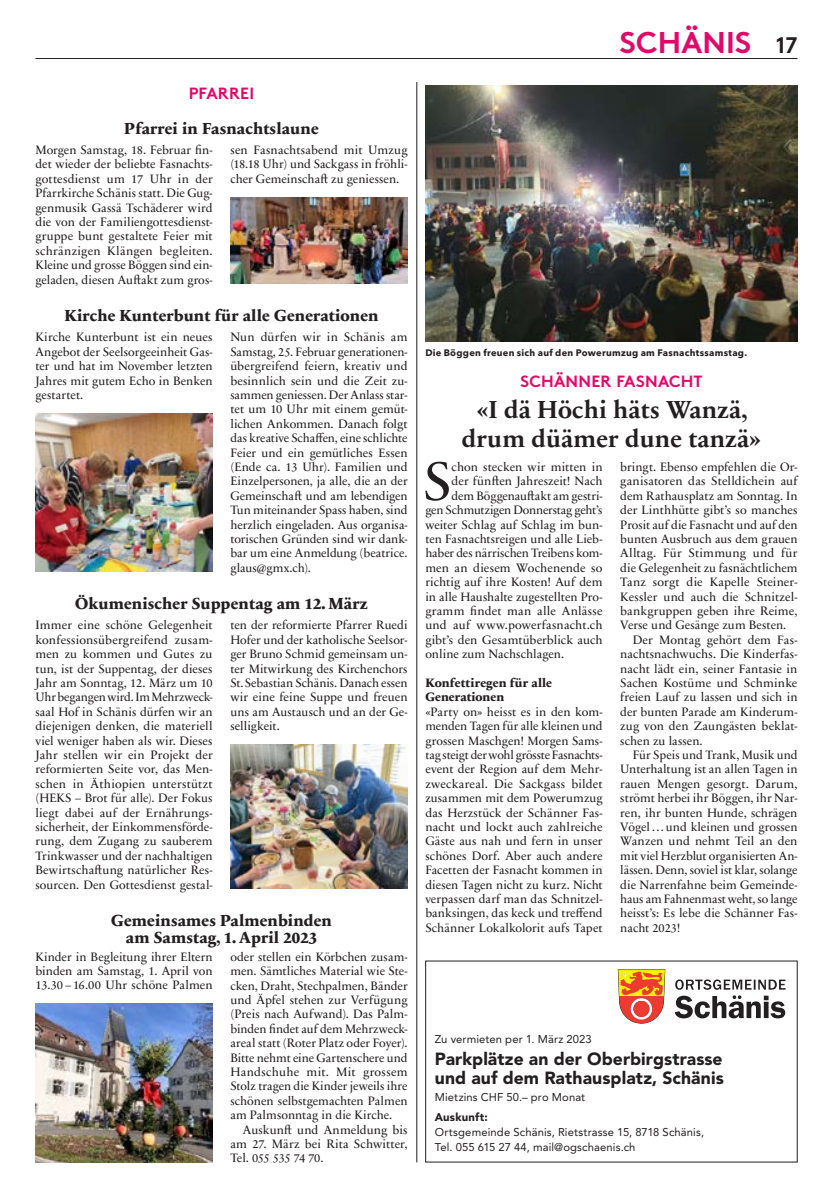
<style>
.page{position:relative;width:833px;height:1198px;background:#fff}
.page>*{position:absolute;margin:0;border:0;box-sizing:border-box;transform-origin:0 0}
.t1{font:54.62px "Sabon Next LT Pro";color:#231f20}
.t2{font:700 30px "Brown";letter-spacing:.005em;color:#e10968}
.t3{font:700 25px/28.8px "Sabon Next LT Pro";letter-spacing:.005em;color:#231f20;text-align:center}
.t4{font:900 17.5px/18.8px "Avenir LT Std";letter-spacing:.005em;color:#231f20}
.t5{font:800 16.25px/17.5px "Sabon Next LT Pro";letter-spacing:.005em;color:#231f20;text-align:center}
.t6{font:700 16.25px "Brown";letter-spacing:.015em;color:#e10968}
.t7{font:12.38px/14.4px "Sabon Next LT Pro";color:#231f20;text-align:justify}
.t8{font:800 12.38px/14.4px "Sabon Next LT Pro";color:#231f20}
.t9{font:12.38px "Sabon Next LT Pro";letter-spacing:-.02em;color:#231f20}
.t10{font:11.25px/15px "Avenir LT Std";letter-spacing:.01em;color:#231f20}
.t11{font:900 11.25px "Avenir LT Std";letter-spacing:.02em;color:#231f20}
.t12{font:700 9.38px "Avenir Next LT Pro";letter-spacing:.03em;color:#231f20}
.s1{font-size:22.5px;color:#231f20}
</style>
<div class="page">
<hr style="left:35px;top:58px;width:762px;height:1px;background:#231f20">
<img style="left:425px;top:85px;width:372px;height:256px">
<svg style="left:618px;top:969px;width:47px;height:54px;background:#eb8549"></svg>
<svg style="left:674px;top:979px;width:111px;height:39px"></svg>
<img style="left:230px;top:197px;width:177px;height:87px">
<img style="left:35px;top:413px;width:178px;height:159px">
<img style="left:230px;top:744px;width:177px;height:144px">
<img style="left:35px;top:1004px;width:178px;height:158px">
<hr style="left:416px;top:82px;width:1px;height:1080px;background:#231f20">
<h3 class="t6" style="left:189px;top:80px;width:67px">PFARREI</h3>
<h3 class="t5" style="left:124px;top:119px;width:196px">Pfarrei in Fasnachtslaune</h3>
<p class="t7" style="left:35px;top:142px;width:179px">Morgen Samstag, 18. Februar fin&shy;det wieder der beliebte Fasnachts&shy;gottesdienst um 17 Uhr in der Pfarrkirche Schänis statt. Die Gug&shy;genmusik Gassä Tschäderer wird die von der Familiengottesdienst&shy;gruppe bunt gestaltete Feier mit schränzigen Klängen begleiten.<br>Kleine und grosse Böggen sind ein&shy;geladen, diesen Auftakt zum gros-</p>
<p class="t7" style="left:230px;top:142px;width:179px">sen Fasnachtsabend mit Umzug (18.18 Uhr) und Sackgass in fröhli&shy;cher Gemeinschaft zu geniessen.</p>
<h3 class="t5" style="left:64px;top:306px;width:316px">Kirche Kunterbunt für alle Generationen</h3>
<p class="t7" style="left:35px;top:329px;width:179px">Kirche Kunterbunt ist ein neues Angebot der Seelsorgeeinheit Gas&shy;ter und hat im November letzten Jahres mit gutem Echo in Benken gestartet.</p>
<p class="t7" style="left:230px;top:329px;width:179px">Nun dürfen wir in Schänis am Samstag, 25. Februar generationen&shy;übergreifend feiern, kreativ und besinnlich sein und die Zeit zu&shy;sammen geniessen. Der Anlass star&shy;tet um 10 Uhr mit einem gemüt&shy;lichen Ankommen. Danach folgt das kreative Schaffen, eine schlichte Feier und ein gemütliches Essen (Ende ca. 13 Uhr). Familien und Einzelpersonen, ja alle, die an der Gemeinschaft und am lebendigen Tun miteinander Spass haben, sind herzlich eingeladen. Aus organisa&shy;torischen Gründen sind wir dank&shy;bar um eine Anmeldung (beatrice. glaus@gmx.ch).</p>
<h3 class="t5" style="left:75px;top:594px;width:294px">Ökumenischer Suppentag am 12. März</h3>
<p class="t7" style="left:35px;top:617px;width:179px">Immer eine schöne Gelegenheit konfessionsübergreifend zusam&shy;men zu kommen und Gutes zu tun, ist der Suppentag, der dieses Jahr am Sonntag, 12. März um 10<br>Uhr begangen wird. Im Mehrzweck&shy;saal Hof in Schänis dürfen wir an diejenigen denken, die materiell viel weniger haben als wir. Dieses Jahr stellen wir ein Projekt der reformierten Seite vor, das Men&shy;schen in Äthiopien unterstützt (HEKS – Brot für alle). Der Fokus liegt dabei auf der Ernährungs&shy;sicherheit, der Einkommensförde&shy;rung, dem Zugang zu sauberem Trinkwasser und der nachhaltigen Bewirtschaftung natürlicher Res&shy;sourcen. Den Gottesdienst gestal-</p>
<p class="t7" style="left:230px;top:617px;width:179px">ten der reformierte Pfarrer Ruedi Hofer und der katholische Seelsor&shy;ger Bruno Schmid gemeinsam un&shy;ter Mitwirkung des Kirchenchors St.Sebastian Schänis. Danach essen wir eine feine Suppe und freuen uns am Austausch und an der Ge&shy;selligkeit.</p>
<h3 class="t5" style="left:111px;top:911px;width:222px">Gemeinsames Palmenbinden am Samstag, 1. April 2023</h3>
<p class="t7" style="left:35px;top:949px;width:179px">Kinder in Begleitung ihrer Eltern binden am Samstag, 1. April von 13.30 – 16.00 Uhr schöne Palmen</p>
<p class="t7" style="left:230px;top:949px;width:179px">oder stellen ein Körbchen zusam&shy;men. Sämtliches Material wie Ste&shy;cken, Draht, Stechpalmen, Bänder und Äpfel stehen zur Verfügung (Preis nach Aufwand). Das Palm&shy;binden findet auf dem Mehrzweck&shy;areal statt (Roter Platz oder Foyer).<br>Bitte nehmt eine Gartenschere und Handschuhe mit. Mit grossem Stolz tragen die Kinder jeweils ihre schönen selbstgemachten Palmen am Palmsonntag in die Kirche.</p>
<p class="t7" style="left:230px;top:1121px;width:179px;text-indent:12px">Auskunft und Anmeldung bis am 27. März bei Rita Schwitter, Tel. 055 535 74 70.</p>
<h2 class="t2" style="left:620px;top:18px;width:179px">SCHÄNIS <span class="s1">17</span></h2>
<p class="t12" style="left:425px;top:347px;width:323px">Die Böggen freuen sich auf den Powerumzug am Fasnachtssamstag.</p>
<h3 class="t6" style="left:520px;top:368px;width:183px">SCHÄNNER FASNACHT</h3>
<h3 class="t3" style="left:462px;top:394px;width:300px">«I dä Höchi häts Wanzä, drum düämer dune tanzä»</h3>
<h1 class="t1" style="left:423px;top:439px;width:30px">S</h1>
<p class="t7" style="left:451px;top:459px;width:152px">chon stecken wir mitten in</p>
<p class="t7" style="left:451px;top:473px;width:152px">der fünften Jahreszeit! Nach</p>
<p class="t7" style="left:451px;top:488px;width:152px">dem Böggenauftakt am gestri-</p>
<p class="t9" style="left:425px;top:500px;width:179px">gen Schmutzigen Donnerstag geht’s</p>
<p class="t7" style="left:425px;top:517px;width:179px">weiter Schlag auf Schlag im bun-</p>
<p class="t7" style="left:425px;top:531px;width:179px">ten Fasnachtsreigen und alle Lieb-</p>
<p class="t7" style="left:425px;top:545px;width:179px">haber des närrischen Treibens kom-</p>
<p class="t7" style="left:425px;top:560px;width:179px">men an diesem Wochenende so</p>
<p class="t7" style="left:425px;top:574px;width:179px">richtig auf ihre Kosten! Auf dem</p>
<p class="t7" style="left:425px;top:589px;width:179px">in alle Haushalte zugestellten Pro-</p>
<p class="t7" style="left:425px;top:603px;width:179px">gramm findet man alle Anlässe</p>
<p class="t7" style="left:425px;top:617px;width:179px">und auf www.powerfasnacht.ch</p>
<p class="t7" style="left:425px;top:632px;width:179px">gibt’s den Gesamtüberblick auch</p>
<p class="t7" style="left:425px;top:646px;width:140px">online zum Nachschlagen.</p>
<p class="t8" style="left:425px;top:675px;width:128px">Konfettiregen für alle<br>Generationen</p>
<p class="t7" style="left:425px;top:704px;width:179px">«Party on» heisst es in den kom&shy;menden Tagen für alle kleinen und grossen Maschgen! Morgen Sams&shy;tag steigt der wohl grösste Fasnachts&shy;event der Region auf dem Mehr&shy;zweckareal. Die Sackgass bildet zusammen mit dem Powerumzug das Herzstück der Schänner Fas&shy;nacht und lockt auch zahlreiche Gäste aus nah und fern in unser schönes Dorf. Aber auch andere Facetten der Fasnacht kommen in diesen Tagen nicht zu kurz. Nicht verpassen darf man das Schnitzel&shy;banksingen, das keck und treffend Schänner Lokalkolorit aufs Tapet</p>
<p class="t7" style="left:620px;top:459px;width:179px">bringt. Ebenso empfehlen die Or-</p>
<p class="t7" style="left:620px;top:473px;width:179px">ganisatoren das Stelldichein auf</p>
<p class="t7" style="left:620px;top:488px;width:179px">dem Rathausplatz am Sonntag. In</p>
<p class="t7" style="left:620px;top:502px;width:179px">der Linthhütte gibt’s so manches</p>
<p class="t7" style="left:620px;top:517px;width:179px">Prosit auf die Fasnacht und auf den</p>
<p class="t7" style="left:620px;top:531px;width:179px">bunten Ausbruch aus dem grauen</p>
<p class="t7" style="left:620px;top:545px;width:179px">Alltag. Für Stimmung und für</p>
<p class="t7" style="left:620px;top:560px;width:179px">die Gelegenheit zu fasnächtlichem</p>
<p class="t7" style="left:620px;top:574px;width:179px">Tanz sorgt die Kapelle Steiner-</p>
<p class="t7" style="left:620px;top:589px;width:179px">Kessler und auch die Schnitzel-</p>
<p class="t7" style="left:620px;top:603px;width:179px">bankgruppen geben ihre Reime,</p>
<p class="t7" style="left:620px;top:617px;width:167px">Verse und Gesänge zum Besten.</p>
<p class="t7" style="left:632px;top:632px;width:166px">Der Montag gehört dem Fas-</p>
<p class="t7" style="left:620px;top:646px;width:179px">nachtsnachwuchs. Die Kinderfas-</p>
<p class="t7" style="left:620px;top:661px;width:179px">nacht lädt ein, seiner Fantasie in</p>
<p class="t7" style="left:620px;top:675px;width:179px">Sachen Kostüme und Schminke</p>
<p class="t7" style="left:620px;top:689px;width:179px">freien Lauf zu lassen und sich in</p>
<p class="t7" style="left:620px;top:704px;width:179px">der bunten Parade am Kinderum-</p>
<p class="t7" style="left:620px;top:718px;width:179px">zug von den Zaungästen beklat-</p>
<p class="t7" style="left:620px;top:733px;width:84px">schen zu lassen.</p>
<p class="t7" style="left:632px;top:747px;width:166px">Für Speis und Trank, Musik und</p>
<p class="t7" style="left:620px;top:761px;width:179px">Unterhaltung ist an allen Tagen in</p>
<p class="t7" style="left:620px;top:776px;width:179px">rauen Mengen gesorgt. Darum,</p>
<p class="t7" style="left:620px;top:790px;width:179px">strömt herbei ihr Böggen, ihr Nar-</p>
<p class="t7" style="left:620px;top:805px;width:179px">ren, ihr bunten Hunde, schrägen</p>
<p class="t7" style="left:620px;top:819px;width:179px">Vögel…und kleinen und grossen</p>
<p class="t7" style="left:620px;top:833px;width:179px">Wanzen und nehmt Teil an den</p>
<p class="t7" style="left:620px;top:848px;width:178px">mit viel Herzblut organisierten An-</p>
<p class="t7" style="left:620px;top:862px;width:179px">lässen. Denn, soviel ist klar, solange</p>
<p class="t7" style="left:620px;top:877px;width:179px">die Narrenfahne beim Gemeinde-</p>
<p class="t7" style="left:620px;top:891px;width:179px">haus am Fahnenmast weht, so lange</p>
<p class="t7" style="left:620px;top:905px;width:179px">heisst’s: Es lebe die Schänner Fas-</p>
<p class="t7" style="left:620px;top:920px;width:61px">nacht 2023!</p>
<p class="t10" style="left:435px;top:1031px;width:158px">Zu vermieten per 1. März 2023</p>
<h3 class="t4" style="left:435px;top:1049px;width:290px">Parkplätze an der Oberbirgstrasse und auf dem Rathausplatz, Schänis</h3>
<p class="t10" style="left:435px;top:1089px;width:152px">Mietzins CHF 50.– pro Monat</p>
<p class="t11" style="left:435px;top:1110px;width:54px">Auskunft:</p>
<p class="t10" style="left:435px;top:1124px;width:271px">Ortsgemeinde Schänis, Rietstrasse 15, 8718 Schänis,<br>Tel. 055 615 27 44, mail@ogschaenis.ch</p>
</div>
